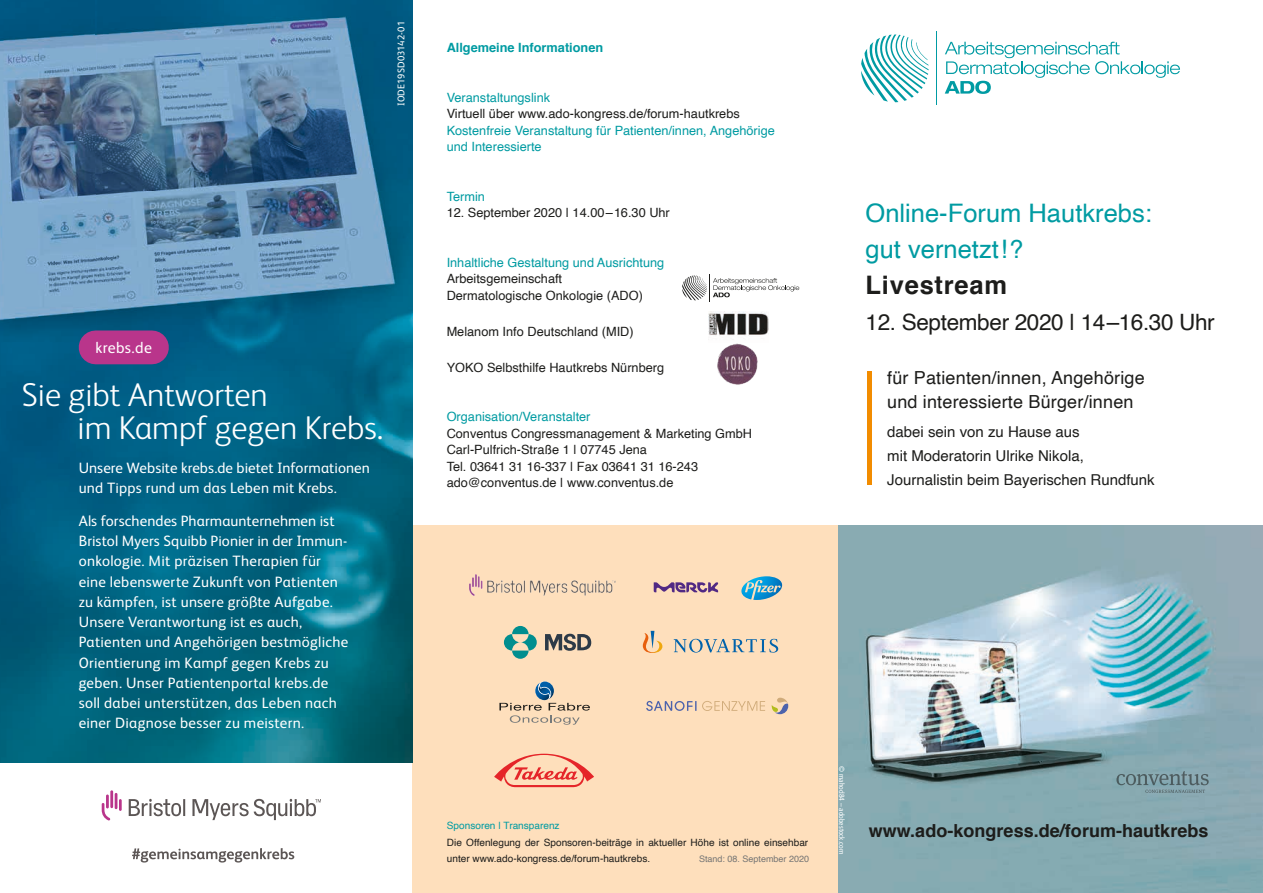
<style>
.page{position:relative;width:1263px;height:893px;background:#fff}
.page>*{position:absolute;margin:0;border:0;box-sizing:border-box;transform-origin:0 0}
.t1{font:300 33px/33px "BMS Humanity";color:#fff}
.t2{font:25.5px/36px "Helvetica";color:#009ba2}
.t3{font:700 25.5px "Helvetica";letter-spacing:.03em;color:#1d1d1b}
.t4{font:22.5px "Helvetica";letter-spacing:-.015em;color:#1d1d1b}
.t5{font:18px/24.3px "Helvetica";letter-spacing:.01em;color:#1d1d1b}
.t6{font:700 18px "Helvetica";color:#1d1d1b}
.t7{font:15.75px "BMS Humanity";letter-spacing:.02em;color:#fff}
.t8{font:15px/20.2px "BMS Humanity";letter-spacing:.015em;color:#fff}
.t9{font:15px/24px "Helvetica";color:#1d1d1b}
.t10{font:12.75px/16.5px "Helvetica";color:#1d1d1b}
.t11{font:12.75px/16.5px "Helvetica";color:#009ba2}
.t12{font:700 12.75px "Helvetica";color:#009ba2}
.t13{font:10.05px/16.5px "Helvetica";color:#1d1d1b}
.t14{font:10.05px "Helvetica";color:#009ba2}
.t15{font:9.75px "BMS Humanity";color:#fff}
.t16{font:9px "Helvetica";color:#757574}
.t17{font:condensed 7.5px "Frutiger";color:#fff}
</style>
<div class="page">
<img style="left:838px;top:525px;width:425px;height:368px">
<div style="left:412px;top:525px;width:426px;height:368px;background:#fedfbc"></div>
<hr style="left:936px;top:32px;width:1px;height:73px;background:#009ba3">
<svg style="left:945px;top:42px;width:235px;height:52px"></svg>
<svg style="left:861px;top:35px;width:67px;height:67px"></svg>
<div style="left:867px;top:372px;width:5px;height:113px;background:#f28c00"></div>
<svg style="left:1116px;top:771px;width:93px;height:22px;background:#7a979e"></svg>
<svg style="left:741px;top:576px;width:41px;height:24px"></svg>
<svg style="left:654px;top:582px;width:64px;height:10px"></svg>
<svg style="left:494px;top:754px;width:100px;height:33px"></svg>
<svg style="left:643px;top:631px;width:135px;height:22px"></svg>
<svg style="left:646px;top:701px;width:50px;height:10px"></svg>
<svg style="left:702px;top:701px;width:63px;height:10px"></svg>
<svg style="left:772px;top:698px;width:16px;height:16px"></svg>
<img style="left:469px;top:575px;width:147px;height:20px">
<img style="left:0;top:0;width:412px;height:763px">
<svg style="left:132px;top:848px;width:162px;height:14px"></svg>
<svg style="left:102px;top:790px;width:20px;height:30px"></svg>
<svg style="left:129px;top:799px;width:192px;height:21px"></svg>
<div style="left:96px;top:330px;width:56px;height:34px;background:#b9358b"></div>
<svg style="left:682px;top:274px;width:117px;height:27px"></svg>
<img style="left:709px;top:311px;width:59px;height:25px">
<img style="left:717px;top:343px;width:41px;height:42px">
<svg style="left:504px;top:634px;width:16px;height:17px"></svg>
<svg style="left:520px;top:634px;width:17px;height:17px"></svg>
<svg style="left:512px;top:626px;width:16px;height:8px"></svg>
<svg style="left:512px;top:651px;width:16px;height:8px"></svg>
<svg style="left:545px;top:633px;width:46px;height:18px"></svg>
<svg style="left:499px;top:681px;width:91px;height:44px"></svg>
<p class="t15" style="left:394px;top:106px;width:87px;rotate:-90deg">IODE19SD03142-01</p>
<p class="t7" style="left:96px;top:336px;width:58px">krebs.de</p>
<h1 class="t1" style="left:77px;top:376px;width:307px;text-indent:-56px">Sie gibt Antworten<br>im Kampf gegen Krebs.</h1>
<p class="t8" style="left:79px;top:456px;width:293px">Unsere Website krebs.de bietet Informationen und Tipps rund um das Leben mit Krebs.</p>
<p class="t8" style="left:79px;top:510px;width:271px">Als forschendes Pharmaunternehmen ist Bristol Myers Squibb Pionier in der Immun&shy;onkologie. Mit präzisen Therapien für eine lebenswerte Zukunft von Patienten zu kämpfen, ist unsere größte Aufgabe.<br>Unsere Verantwortung ist es auch, Patienten und Angehörigen bestmögliche Orientierung im Kampf gegen Krebs zu geben. Unser Patientenportal krebs.de soll dabei unterstützen, das Leben nach einer Diagnose besser zu meistern.</p>
<p class="t12" style="left:447px;top:37px;width:158px">Allgemeine Informationen</p>
<p class="t11" style="left:447px;top:89px;width:105px">Veranstaltungslink</p>
<p class="t10" style="left:447px;top:106px;width:295px">Virtuell über www.ado-kongress.de/forum-hautkrebs</p>
<p class="t11" style="left:447px;top:122px;width:330px">Kostenfreie Veranstaltung für Patienten/innen, Angehörige und Interessierte</p>
<p class="t11" style="left:447px;top:188px;width:40px">Termin</p>
<p class="t10" style="left:447px;top:205px;width:225px">12. September 2020 | 14.00–16.30 Uhr</p>
<p class="t11" style="left:447px;top:254px;width:219px">Inhaltliche Gestaltung und Ausrichtung</p>
<p class="t10" style="left:447px;top:271px;width:198px">Arbeitsgemeinschaft<br>Dermatologische Onkologie (ADO)</p>
<p class="t10" style="left:447px;top:323px;width:189px">Melanom Info Deutschland (MID)</p>
<p class="t10" style="left:447px;top:359px;width:219px">YOKO Selbsthilfe Hautkrebs Nürnberg</p>
<p class="t11" style="left:447px;top:409px;width:145px">Organisation/Veranstalter</p>
<p class="t10" style="left:447px;top:425px;width:307px">Conventus Congressmanagement &amp; Marketing GmbH Carl-Pulfrich-Straße 1 | 07745 Jena<br>Tel. 03641 31 16-337 | Fax 03641 31 16-243 ado@conventus.de | www.conventus.de</p>
<h2 class="t2" style="left:866px;top:196px;width:288px">Online-Forum Hautkrebs: gut vernetzt!?</h2>
<h2 class="t3" style="left:866px;top:265px;width:143px">Livestream</h2>
<h3 class="t4" style="left:866px;top:305px;width:351px">12. September 2020 | 14–16.30 Uhr</h3>
<p class="t5" style="left:887px;top:366px;width:259px">für Patienten/innen, Angehörige und interessierte Bürger/innen</p>
<p class="t9" style="left:887px;top:420px;width:269px">dabei sein von zu Hause aus<br>mit Moderatorin Ulrike Nikola,<br>Journalistin beim Bayerischen Rundfunk</p>
<p class="t14" style="left:447px;top:818px;width:114px">Sponsoren | Transparenz</p>
<p class="t13" style="left:447px;top:834px;width:363px">Die Offenlegung der Sponsoren-beiträge in aktueller Höhe ist online einsehbar unter www.ado-kongress.de/forum-hautkrebs.</p>
<p class="t16" style="left:699px;top:852px;width:112px">Stand: 08. September 2020</p>
<p class="t17" style="left:846px;top:766px;width:90px;rotate:90deg">© mahod84 – adobestock.com</p>
<p class="t6" style="left:869px;top:816px;width:341px">www.ado-kongress.de/forum-hautkrebs</p>
</div>
